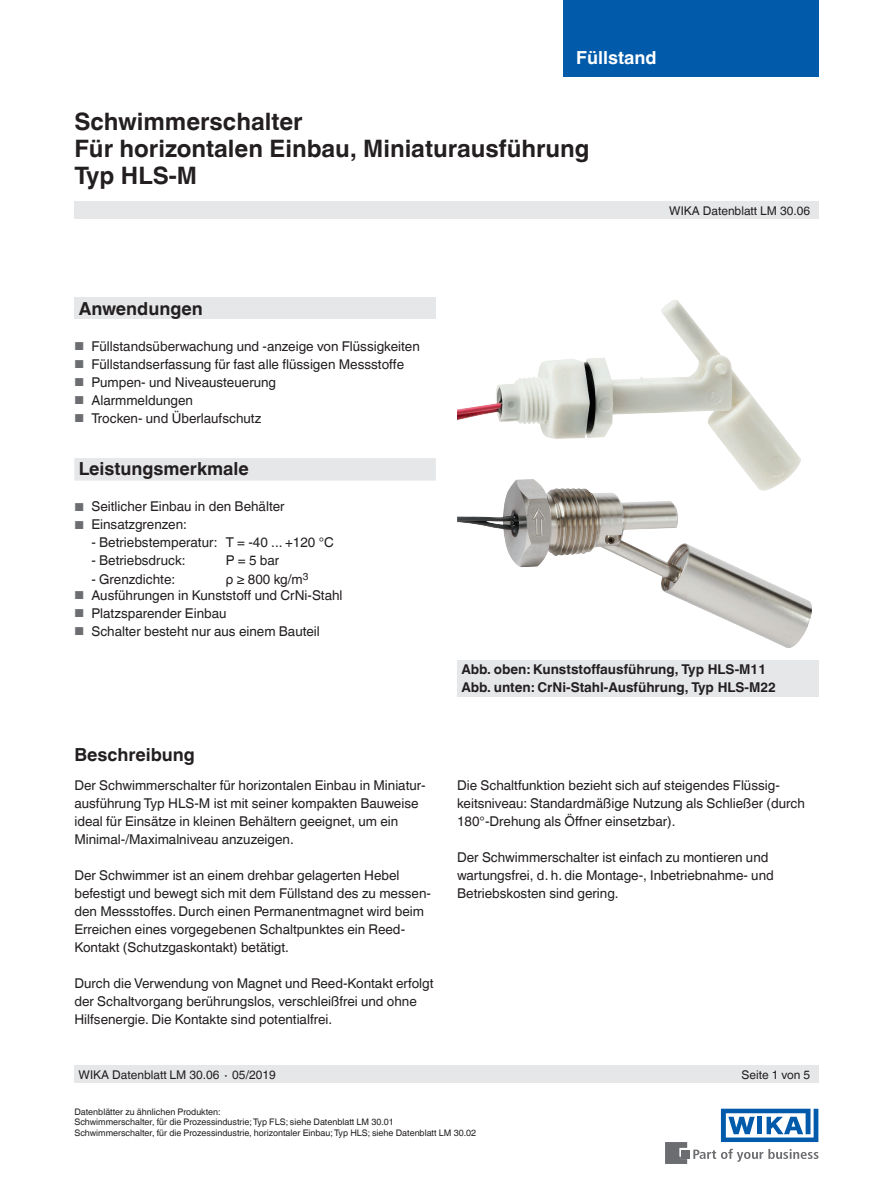
<style>
.page{position:relative;width:893px;height:1188px;background:#fff}
.page>*{position:absolute;margin:0;border:0;box-sizing:border-box;transform-origin:0 0}
.t1{font:700 24px/27px "Helvetica World";color:#231f20}
.t2{font:700 18px "Helvetica World";color:#231f20}
.t3{font:700 18px "Helvetica World";color:#fff}
.t4{font:13.5px/18px "Helvetica World";color:#231f20}
.t5{font:700 13.5px/18px "Helvetica World";color:#231f20}
.t6{font:12px "Helvetica World";color:#231f20}
.t7{font:9px/10.5px "Helvetica World";color:#231f20}
.s1{font-size:11.55px;color:#6c6d70}
</style>
<div class="page">
<div style="left:74px;top:297px;width:362px;height:22px;background:#e6e7e9"></div>
<div style="left:74px;top:202px;width:745px;height:17px;background:#e6e7e9"></div>
<div style="left:74px;top:1066px;width:745px;height:17px;background:#e6e7e9"></div>
<svg style="left:693px;top:1149px;width:126px;height:13px"></svg>
<div style="left:682px;top:1150px;width:8px;height:8px;background:#6c6d70"></div>
<svg style="left:665px;top:1142px;width:22px;height:22px"></svg>
<svg style="left:721px;top:1109px;width:97px;height:33px"></svg>
<div style="left:563px;top:0;width:256px;height:77px;background:#015aaa"></div>
<div style="left:457px;top:660px;width:361px;height:36px;background:#e6e7e9"></div>
<div style="left:74px;top:458px;width:362px;height:23px;background:#e6e7e9"></div>
<img style="left:457px;top:496px;width:355px;height:152px">
<img style="left:457px;top:300px;width:344px;height:196px">
<h2 class="t3" style="left:576px;top:47px;width:82px">Füllstand</h2>
<h1 class="t1" style="left:74px;top:108px;width:517px">Schwimmerschalter<br>Für horizontalen Einbau, Miniaturausführung<br>Typ HLS-M</h1>
<h2 class="t2" style="left:79px;top:298px;width:126px">Anwendungen</h2>
<p class="t4" style="left:74px;top:337px;width:347px"><span class="s1">■</span> Füllstandsüberwachung und -anzeige von Flüssigkeiten</p>
<p class="t4" style="left:74px;top:355px;width:331px"><span class="s1">■</span> Füllstandserfassung für fast alle flüssigen Messstoffe</p>
<p class="t4" style="left:74px;top:373px;width:203px"><span class="s1">■</span> Pumpen- und Niveausteuerung</p>
<p class="t4" style="left:74px;top:391px;width:120px"><span class="s1">■</span> Alarmmeldungen</p>
<p class="t4" style="left:74px;top:409px;width:188px"><span class="s1">■</span> Trocken- und Überlaufschutz</p>
<h2 class="t2" style="left:79px;top:459px;width:172px">Leistungsmerkmale</h2>
<p class="t4" style="left:74px;top:498px;width:212px"><span class="s1">■</span> Seitlicher Einbau in den Behälter</p>
<p class="t4" style="left:74px;top:516px;width:114px"><span class="s1">■</span> Einsatzgrenzen:</p>
<p class="t4" style="left:91px;top:533px;width:244px">- Betriebstemperatur: T = -40 ... +120 °C</p>
<p class="t4" style="left:91px;top:552px;width:96px">- Betriebsdruck:</p>
<p class="t4" style="left:226px;top:552px;width:55px">P = 5 bar</p>
<p class="t4" style="left:91px;top:570px;width:85px">- Grenzdichte:</p>
<p class="t4" style="left:226px;top:570px;width:84px">ρ ≥ 800 kg/m<sup>3</sup></p>
<p class="t4" style="left:74px;top:586px;width:270px"><span class="s1">■</span> Ausführungen in Kunststoff und CrNi-Stahl</p>
<p class="t4" style="left:74px;top:604px;width:154px"><span class="s1">■</span> Platzsparender Einbau</p>
<p class="t4" style="left:74px;top:622px;width:247px"><span class="s1">■</span> Schalter besteht nur aus einem Bauteil</p>
<p class="t6" style="left:669px;top:204px;width:142px">WIKA Datenblatt LM 30.06</p>
<h2 class="t2" style="left:74px;top:745px;width:122px">Beschreibung</h2>
<p class="t4" style="left:74px;top:776px;width:353px">Der Schwimmerschalter für horizontalen Einbau in Miniatur&shy;ausführung Typ HLS-M ist mit seiner kompakten Bauweise ideal für Einsätze in kleinen Behältern geeignet, um ein Minimal-/Maximalniveau anzuzeigen.</p>
<p class="t4" style="left:74px;top:866px;width:358px">Der Schwimmer ist an einem drehbar gelagerten Hebel befestigt und bewegt sich mit dem Füllstand des zu messen&shy;den Messstoffes. Durch einen Permanentmagnet wird beim Erreichen eines vorgegebenen Schaltpunktes ein Reed-Kontakt (Schutzgaskontakt) betätigt.</p>
<p class="t4" style="left:74px;top:974px;width:361px">Durch die Verwendung von Magnet und Reed-Kontakt erfolgt der Schaltvorgang berührungslos, verschleißfrei und ohne<br>Hilfsenergie. Die Kontakte sind potentialfrei.</p>
<p class="t5" style="left:461px;top:660px;width:316px">Abb. oben: Kunststoffausführung, Typ HLS-M11<br>Abb. unten: CrNi-Stahl-Ausführung, Typ HLS-M22</p>
<p class="t4" style="left:457px;top:776px;width:349px">Die Schaltfunktion bezieht sich auf steigendes Flüssig&shy;keitsniveau: Standardmäßige Nutzung als Schließer (durch<br>180°-Drehung als Öffner einsetzbar).</p>
<p class="t4" style="left:457px;top:848px;width:318px">Der Schwimmerschalter ist einfach zu montieren und wartungsfrei, d. h. die Montage-, Inbetriebnahme- und<br>Betriebskosten sind gering.</p>
<p class="t6" style="left:79px;top:1068px;width:199px">WIKA Datenblatt LM 30.06 ∙ 05/2019</p>
<p class="t6" style="left:742px;top:1068px;width:70px">Seite 1 von 5</p>
<p class="t7" style="left:74px;top:1107px;width:403px">Datenblätter zu ähnlichen Produkten:<br>Schwimmerschalter, für die Prozessindustrie; Typ FLS; siehe Datenblatt LM 30.01<br>Schwimmerschalter, für die Prozessindustrie, horizontaler Einbau; Typ HLS; siehe Datenblatt LM 30.02</p>
</div>
